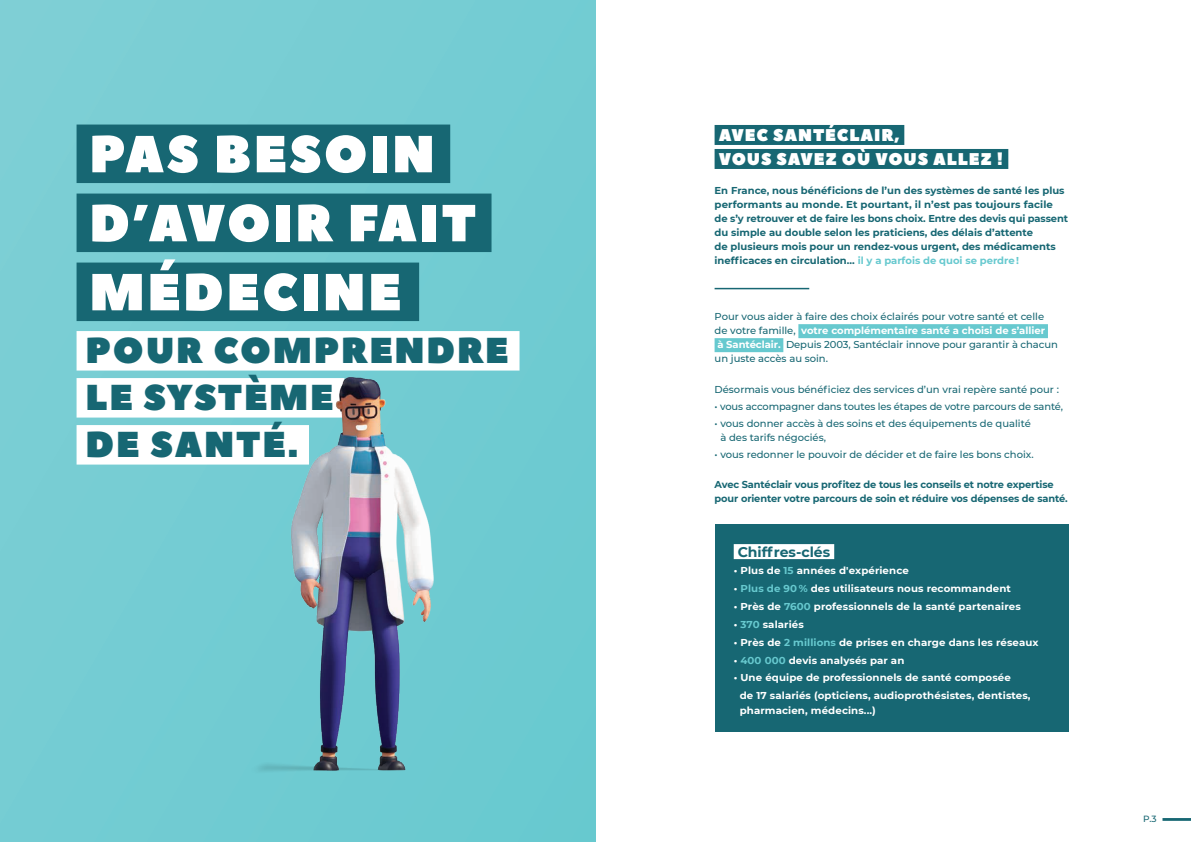
<style>
.page{position:relative;width:1191px;height:842px;background:#fff}
.page>*{position:absolute;margin:0;border:0;box-sizing:border-box;transform-origin:0 0}
.t1{font:52px/69px "Peace Sans";letter-spacing:.05em;color:#fff}
.t2{font:36px/47px "Peace Sans";letter-spacing:.05em;color:#176773}
.t3{font:17px/24px "Peace Sans";letter-spacing:.05em;color:#fff}
.t4{font:700 14px "Montserrat";color:#176773}
.t5{font:700 10px/14px "Montserrat";color:#176773}
.t6{font:500 10px/14px "Montserrat";color:#176773}
.t7{font:700 10px/17.8px "Montserrat";letter-spacing:.01em;color:#fff}
.t8{font:500 9px "Montserrat";color:#176773}
.s1{color:#67c9cf}
.s2{font-weight:700;color:#fff}
</style>
<div class="page">
<hr style="left:1162px;top:818px;width:29px;height:3px;background:#176773">
<div style="left:0;top:0;width:595px;height:842px;background:#73ccd3"></div>
<div style="left:77px;top:125px;width:373px;height:58px;background:#176773"></div>
<div style="left:77px;top:194px;width:414px;height:58px;background:#176773"></div>
<div style="left:77px;top:263px;width:342px;height:58px;background:#176773"></div>
<div style="left:77px;top:331px;width:442px;height:40px;background:#fff"></div>
<div style="left:77px;top:378px;width:267px;height:40px;background:#fff"></div>
<div style="left:77px;top:425px;width:232px;height:40px;background:#fff"></div>
<img style="left:252px;top:370px;width:189px;height:401px">
<div style="left:715px;top:524px;width:354px;height:208px;background:#176773"></div>
<div style="left:733px;top:544px;width:101px;height:15px;background:#fff"></div>
<div style="left:714px;top:125px;width:190px;height:20px;background:#176773"></div>
<div style="left:714px;top:149px;width:294px;height:20px;background:#176773"></div>
<div style="left:798px;top:324px;width:250px;height:14px;background:#67c9cf"></div>
<div style="left:714px;top:338px;width:69px;height:14px;background:#67c9cf"></div>
<hr style="left:714px;top:288px;width:95px;height:1px;background:#176773">
<h1 class="t1" style="left:89px;top:121px;width:388px">PAS BESOIN<br>D’AVOIR FAIT<br>MÉDECINE</h1>
<h2 class="t2" style="left:86px;top:328px;width:425px">POUR COMPRENDRE<br>LE SYSTÈME<br>DE SANTÉ.</h2>
<h3 class="t3" style="left:718px;top:124px;width:286px">AVEC SANTÉCLAIR,<br>VOUS SAVEZ OÙ VOUS ALLEZ !</h3>
<p class="t5" style="left:714px;top:183px;width:355px">En France, nous bénéficions de l’un des systèmes de santé les plus performants au monde. Et pourtant, il n’est pas toujours facile de s’y retrouver et de faire les bons choix. Entre des devis qui passent du simple au double selon les praticiens, des délais d’attente<br>de plusieurs mois pour un rendez-vous urgent, des médicaments inefficaces en circulation… <span class="s1">il y a parfois de quoi se perdre !</span></p>
<p class="t6" style="left:714px;top:309px;width:345px">Pour vous aider à faire des choix éclairés pour votre santé et celle de votre famille, <span class="s2">votre complémentaire santé a choisi de s’allier<br>à Santéclair.</span> Depuis 2003, Santéclair innove pour garantir à chacun un juste accès au soin.</p>
<p class="t6" style="left:714px;top:382px;width:346px">Désormais vous bénéficiez des services d’un vrai repère santé pour :</p>
<p class="t6" style="left:714px;top:399px;width:350px">• vous accompagner dans toutes les étapes de votre parcours de santé,</p>
<p class="t6" style="left:720px;top:416px;width:312px;text-indent:-6px">• vous donner accès à des soins et des équipements de qualité à des tarifs négociés,</p>
<p class="t6" style="left:714px;top:447px;width:320px">• vous redonner le pouvoir de décider et de faire les bons choix.</p>
<p class="t5" style="left:714px;top:477px;width:355px">Avec Santéclair vous profitez de tous les conseils et notre expertise pour orienter votre parcours de soin et réduire vos dépenses de santé.</p>
<h3 class="t4" style="left:737px;top:541px;width:94px">Chiffres-clés</h3>
<p class="t7" style="left:733px;top:561px;width:177px">• Plus de <span class="s1">15</span> années d'expérience</p>
<p class="t7" style="left:733px;top:579px;width:279px">• <span class="s1">Plus de 90 %</span> des utilisateurs nous recommandent</p>
<p class="t7" style="left:733px;top:597px;width:288px">• Près de <span class="s1">7600</span> professionnels de la santé partenaires</p>
<p class="t7" style="left:733px;top:615px;width:72px">• <span class="s1">370</span> salariés</p>
<p class="t7" style="left:733px;top:633px;width:306px">• Près de <span class="s1">2 millions</span> de prises en charge dans les réseaux</p>
<p class="t7" style="left:733px;top:651px;width:172px">• <span class="s1">400 000</span> devis analysés par an</p>
<p class="t7" style="left:739px;top:668px;width:292px;text-indent:-6px">• Une équipe de professionnels de santé composée<br>de 17 salariés (opticiens, audioprothésistes, dentistes,</p>
<p class="t7" style="left:739px;top:701px;width:138px">pharmacien, médecins...)</p>
<p class="t8" style="left:1143px;top:813px;width:15px">P.3</p>
</div>
